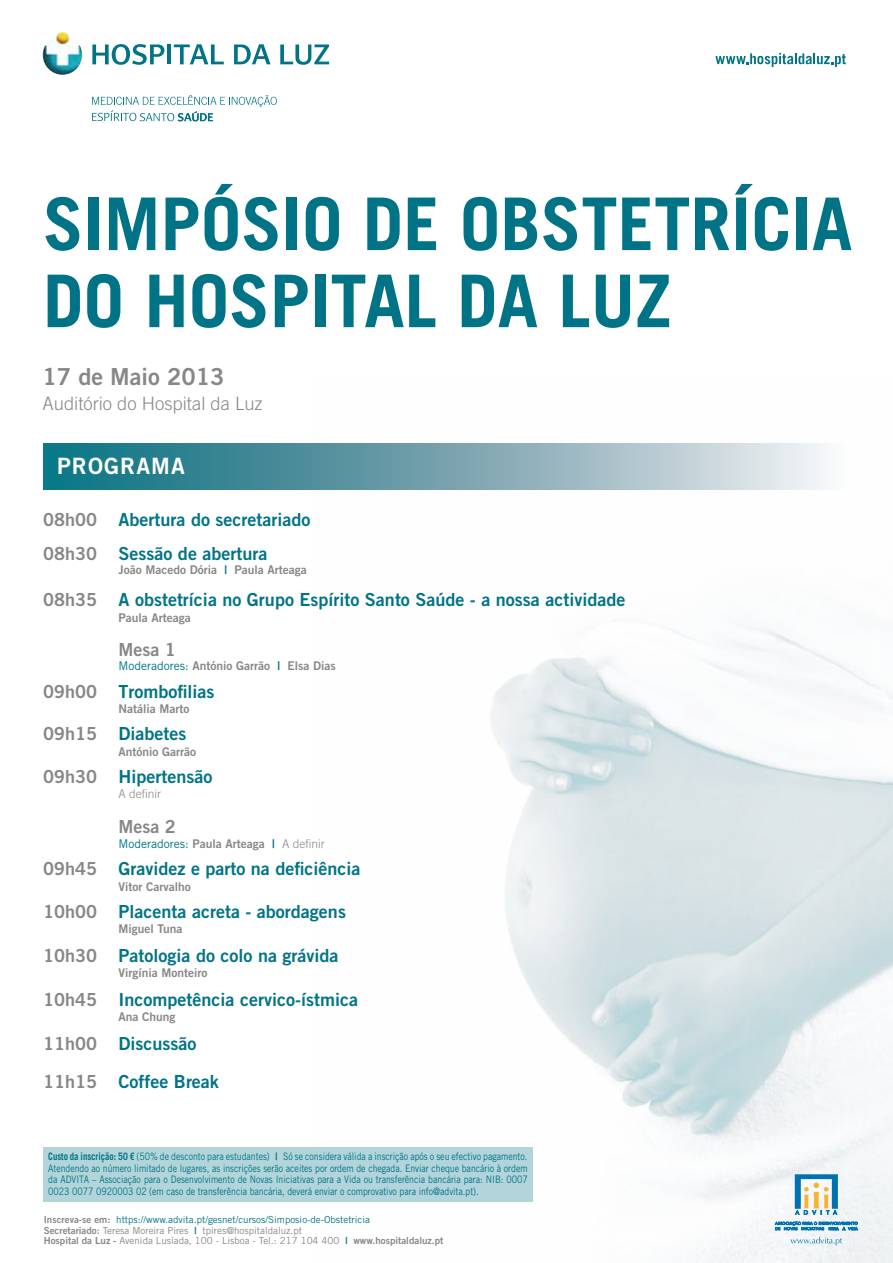
<style>
.page{position:relative;width:893px;height:1263px;background:#fff}
.page>*{position:absolute;margin:0;border:0;box-sizing:border-box;transform-origin:0 0}
.t1{font:700 72.75px/77.1px "Trade Gothic LT Std";color:#007486}
.t2{font:23.4px "Trade Gothic LT Std Bd 2";color:#878787}
.t3{font:22.5px "Trade Gothic LT Std Bd 2";letter-spacing:.05em;color:#fff}
.t4{font:300 18.45px "Trade Gothic LT Std";color:#878787}
.t5{font:18px/33.5px "Trade Gothic LT Std Bd 2";color:#007486}
.t6{font:18px "Trade Gothic LT Std Bd 2";color:#878787}
.t7{font:12px "Trade Gothic LT Std Bd 2";color:#878787}
.t8{font:12px "Trade Gothic LT Std";color:#007486}
.t9{font:300 12px "Trade Gothic LT Std";color:#878787}
.t10{font:10.35px/11.7px "Trade Gothic LT Std";color:#007486;text-align:justify;scale:.85 1}
.t11{font:9.75px/10.5px "Trade Gothic LT Std";color:#878787}
.s1{color:#878787}
.s2{color:#007486}
.s3{font-family:"Trade Gothic LT Std";color:#007486}
.s4{font-family:"Trade Gothic LT Std Bd 2";color:#878787}
.s5{font-family:"Trade Gothic LT Std Bd 2"}
.s6{font-weight:300;color:#878787}
.s7{font-weight:700}
.s8{font-family:"Trade Gothic LT Std Bd 2";color:#007486}
</style>
<div class="page">
<img style="left:314px;top:489px;width:579px;height:774px">
<svg style="left:92px;top:95px;width:185px;height:26px"></svg>
<svg style="left:92px;top:44px;width:72px;height:21px"></svg>
<hr style="left:167px;top:45px;width:4px;height:19px;background:#007486">
<svg style="left:174px;top:44px;width:50px;height:20px"></svg>
<svg style="left:234px;top:44px;width:37px;height:20px"></svg>
<svg style="left:280px;top:45px;width:49px;height:20px"></svg>
<img style="left:43px;top:31px;width:39px;height:44px">
<svg style="left:44px;top:443px;width:782px;height:46px;background:#77a7b2"></svg>
<svg style="left:715px;top:53px;width:131px;height:14px"></svg>
<svg style="left:790px;top:1237px;width:52px;height:8px"></svg>
<svg style="left:795px;top:1174px;width:43px;height:41px"></svg>
<svg style="left:775px;top:1221px;width:83px;height:10px"></svg>
<div style="left:44px;top:1147px;width:489px;height:55px;background:#b3d5da"></div>
<h1 class="t1" style="left:43px;top:184px;width:811px">SIMPÓSIO DE OBSTETRÍCIA<br>DO HOSPITAL DA LUZ</h1>
<h2 class="t2" style="left:43px;top:362px;width:183px">17 de Maio 2013</h2>
<h3 class="t4" style="left:43px;top:393px;width:222px">Auditório do Hospital da Luz</h3>
<h3 class="t3" style="left:57px;top:452px;width:129px">PROGRAMA</h3>
<h3 class="t5" style="left:43px;top:503px;width:269px"><span class="s1">08h00</span> Abertura do secretariado<br><span class="s1">08h30</span> Sessão de abertura</h3>
<h3 class="t5" style="left:43px;top:582px;width:584px"><span class="s1">08h35</span> A obstetrícia no Grupo Espírito Santo Saúde - a nossa actividade</h3>
<p class="t7" style="left:118px;top:562px;width:190px">João Macedo Dória <span class="s2">|</span> Paula Arteaga</p>
<p class="t7" style="left:118px;top:610px;width:74px">Paula Arteaga</p>
<h3 class="t6" style="left:119px;top:638px;width:59px">Mesa 1</h3>
<p class="t7" style="left:119px;top:659px;width:219px"><span class="s3">Moderadores:</span> António Garrão <span class="s2">|</span> Elsa Dias</p>
<h3 class="t5" style="left:43px;top:674px;width:173px"><span class="s1">09h00</span> Trombofilias</h3>
<p class="t7" style="left:118px;top:702px;width:72px">Natália Marto</p>
<p class="t7" style="left:118px;top:744px;width:79px">António Garrão</p>
<p class="t9" style="left:118px;top:786px;width:44px">A definir</p>
<h3 class="t5" style="left:119px;top:717px;width:70px">Diabetes</h3>
<h3 class="t5" style="left:43px;top:759px;width:171px"><span class="s1">09h30</span> Hipertensão</h3>
<h3 class="t6" style="left:43px;top:723px;width:56px">09h15</h3>
<h3 class="t6" style="left:119px;top:816px;width:59px">Mesa 2</h3>
<p class="t8" style="left:119px;top:836px;width:208px">Moderadores: <span class="s4">Paula Arteaga</span> <span class="s5">|</span> <span class="s6">A definir</span></p>
<h3 class="t5" style="left:43px;top:852px;width:319px"><span class="s1">09h45</span> Gravidez e parto na deficiência</h3>
<p class="t7" style="left:118px;top:879px;width:74px">Vitor Carvalho</p>
<h3 class="t5" style="left:43px;top:894px;width:304px"><span class="s1">10h00</span> Placenta acreta - abordagens</h3>
<p class="t7" style="left:118px;top:921px;width:66px">Miguel Tuna</p>
<h3 class="t5" style="left:43px;top:938px;width:297px"><span class="s1">10h30</span> Patologia do colo na grávida</h3>
<p class="t7" style="left:118px;top:965px;width:91px">Virgínia Monteiro</p>
<h3 class="t5" style="left:43px;top:983px;width:316px"><span class="s1">10h45</span> Incompetência cervico-ístmica</h3>
<p class="t7" style="left:118px;top:1009px;width:59px">Ana Chung</p>
<h3 class="t5" style="left:43px;top:1025px;width:177px;line-height:37.8px"><span class="s1">11h00</span> Discussão<br><span class="s1">11h15</span> Coffee Break</h3>
<p class="t10" style="left:48px;top:1150px;width:566px"><span class="s7">Custo da inscrição: 50 €</span> (50% de desconto para estudantes) <span class="s7">|</span> Só se considera válida a inscrição após o seu efectivo pagamento.<br>Atendendo ao número limitado de lugares, as inscrições serão aceites por ordem de chegada. Enviar cheque bancário à ordem da ADVITA – Associação para o Desenvolvimento de Novas Iniciativas para a Vida ou transferência bancária para: NIB: 0007<br>0023 0077 0920003 02 (em caso de transferência bancária, deverá enviar o comprovativo para info@advita.pt).</p>
<p class="t11" style="left:44px;top:1214px;width:401px"><span class="s5">Inscreva-se em:</span> <span class="s2">https://www.advita.pt/gesnet/cursos/Simposio-de-Obstetricia<br></span><span class="s5">Secretariado:</span> Teresa Moreira Pires <span class="s8">|</span> tpires@hospitaldaluz.pt<br><span class="s5">Hospital da Luz -</span> Avenida Lusíada, 100 - Lisboa - Tel.: 217 104 400 <span class="s8">|</span> <span class="s5">www.hospitaldaluz.pt</span></p>
</div>
